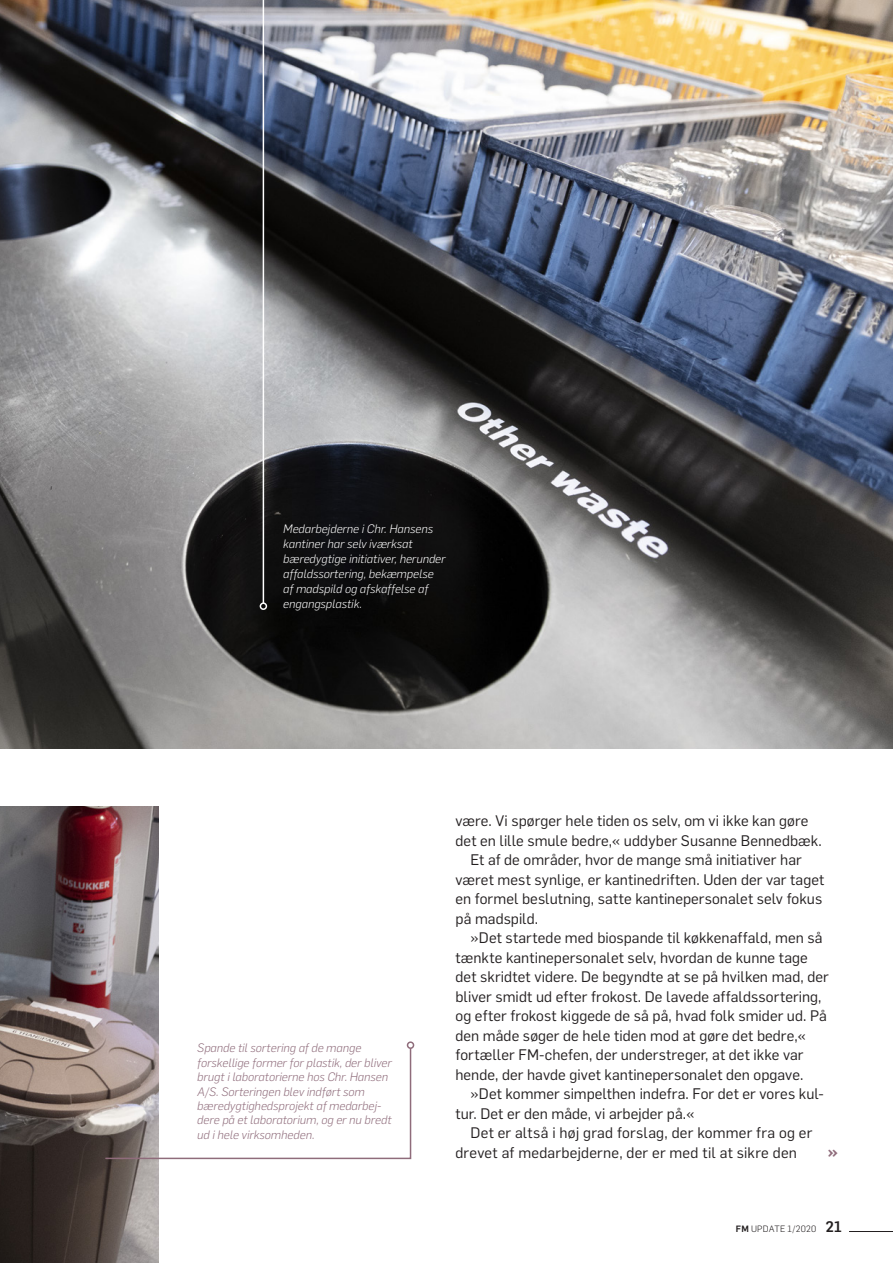
<style>
.page{position:relative;width:893px;height:1263px;background:#fff}
.page>*{position:absolute;margin:0;border:0;box-sizing:border-box;transform-origin:0 0}
.t1{font:500 18px "Flama";color:#8f6c7b}
.t2{font:15px "Flama";letter-spacing:.005em;color:#231f20}
.t3{font:italic 300 12px/14.4px "Flama";color:#8f6c7b}
.t4{font:italic 300 12px/15px "Flama";color:#fff}
.t5{font:300 9px "Flama";letter-spacing:.03em;color:#231f20}
.s1{font-weight:500}
.s2{font-weight:500;font-size:15px}
</style>
<div class="page">
<hr style="left:849px;top:1231px;width:44px;height:1px;background:#231f20">
<img style="left:0;top:807px;width:159px;height:456px">
<svg style="left:104px;top:1047px;width:308px;height:113px"></svg>
<div style="left:407px;top:1041px;width:7px;height:8px;border:2px solid #8f6c7b;border-radius:50%"></div>
<img style="left:0;top:0;width:893px;height:748px">
<hr style="left:263px;top:0;width:1px;height:603px;background:#fff">
<div style="left:260px;top:602px;width:7px;height:8px;border:2px solid #fff;border-radius:50%"></div>
<p class="t4" style="left:283px;top:521px;width:164px">Medarbejderne i Chr. Hansens kantiner har selv iværksat bæredygtige initiativer, herunder affaldssortering, bekæmpelse af madspild og afskaffelse af engangsplastik.</p>
<p class="t3" style="left:197px;top:1040px;width:196px">Spande til sortering af de mange forskellige former for plastik, der bliver brugt i laboratorierne hos Chr. Hansen A/S. Sorteringen blev indført som bæredygtighedsprojekt af medarbej&shy;dere på et laboratorium, og er nu bredt ud i hele virksomheden.</p>
<p class="t2" style="left:455px;top:810px;width:354px">være. Vi spørger hele tiden os selv, om vi ikke kan gøre</p>
<p class="t2" style="left:455px;top:830px;width:368px">det en lille smule bedre,« uddyber Susanne Bennedbæk.</p>
<p class="t2" style="left:470px;top:849px;width:333px">Et af de områder, hvor de mange små initiativer har</p>
<p class="t2" style="left:455px;top:869px;width:370px">været mest synlige, er kantinedriften. Uden der var taget</p>
<p class="t2" style="left:455px;top:888px;width:368px">en formel beslutning, satte kantinepersonalet selv fokus</p>
<p class="t2" style="left:455px;top:908px;width:84px">på madspild.</p>
<p class="t2" style="left:470px;top:927px;width:354px">»Det startede med biospande til køkkenaffald, men så</p>
<p class="t2" style="left:455px;top:947px;width:354px">tænkte kantinepersonalet selv, hvordan de kunne tage</p>
<p class="t2" style="left:455px;top:966px;width:375px">det skridtet videre. De begyndte at se på hvilken mad, der</p>
<p class="t2" style="left:455px;top:986px;width:368px">bliver smidt ud efter frokost. De lavede affaldssortering,</p>
<p class="t2" style="left:455px;top:1005px;width:373px">og efter frokost kiggede de så på, hvad folk smider ud. På</p>
<p class="t2" style="left:455px;top:1025px;width:352px">den måde søger de hele tiden mod at gøre det bedre,«</p>
<p class="t2" style="left:455px;top:1044px;width:350px">fortæller FM-chefen, der understreger, at det ikke var</p>
<p class="t2" style="left:455px;top:1064px;width:349px">hende, der havde givet kantinepersonalet den opgave.</p>
<p class="t2" style="left:470px;top:1083px;width:355px">»Det kommer simpelthen indefra. For det er vores kul-</p>
<p class="t2" style="left:455px;top:1103px;width:240px">tur. Det er den måde, vi arbejder på.«</p>
<p class="t2" style="left:470px;top:1122px;width:343px">Det er altså i høj grad forslag, der kommer fra og er</p>
<p class="t2" style="left:455px;top:1142px;width:343px">drevet af medarbejderne, der er med til at sikre den</p>
<p class="t1" style="left:828px;top:1139px;width:12px">»</p>
<p class="t5" style="left:736px;top:1222px;width:108px"><span class="s1">FM</span> UPDATE 1/2020 <span class="s2">21</span></p>
</div>
